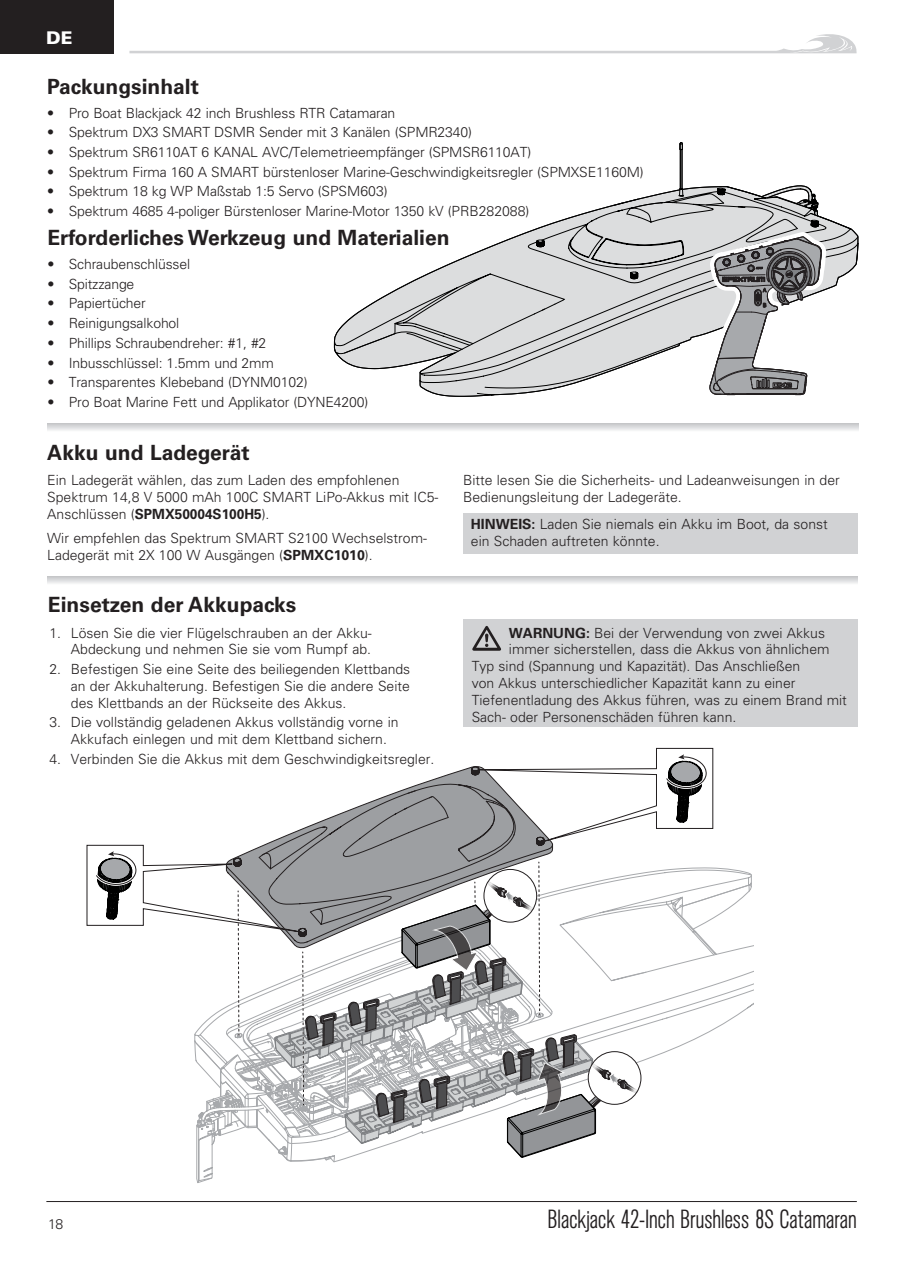
<style>
.page{position:relative;width:905px;height:1272px;background:#fff}
.page>*{position:absolute;margin:0;border:0;box-sizing:border-box;transform-origin:0 0}
.t1{font:condensed 26.25px "Standard CT";color:#231f20}
.Header_block{font:700 21px "Univers LT Std";color:#231f20}
.t2{font:900 17.5px "Univers LT Std";color:#fff}
.Body_Text_NI{font:300 14px/16.8px "Univers LT Std";color:#231f20}
.Notice{font:300 14px "Univers LT Std";color:#231f20}
.warning{font:300 14px/16.8px "Univers LT Std";color:#231f20}
.s1{font-weight:700}
</style>
<div class="page">
<hr style="left:46px;top:1201px;width:810px;height:1px;background:#231f20">
<div style="left:0;top:0;width:114px;height:53px;background:#231f20"></div>
<svg style="left:129px;top:34px;width:727px;height:20px"></svg>
<div style="left:463px;top:619px;width:394px;height:108px;background:#d1d2d4"></div>
<svg style="left:47px;top:576px;width:810px;height:8px;background:#dbdcde"></svg>
<div style="left:463px;top:513px;width:394px;height:40px;background:#d1d2d4"></div>
<svg style="left:48px;top:423px;width:810px;height:8px;background:#dbdcde"></svg>
<svg style="left:419px;top:383px;width:109px;height:14px;background:#c2c3c4"></svg>
<svg style="left:334px;top:231px;width:194px;height:152px"></svg>
<svg style="left:528px;top:142px;width:331px;height:254px"></svg>
<svg style="left:472px;top:626px;width:29px;height:25px"></svg>
<svg style="left:86px;top:747px;width:627px;height:436px"></svg>
<p class="t2" style="left:46px;top:26px;width:28px">DE</p>
<p class="Header_block" style="left:47px;top:74px;width:153px">Packungsinhalt</p>
<p class="Body_Text_NI" style="left:47px;top:104px;width:349px">• Pro Boat Blackjack 42 inch Brushless RTR Catamaran</p>
<p class="Body_Text_NI" style="left:47px;top:124px;width:426px">• Spektrum DX3 SMART DSMR Sender mit 3 Kanälen (SPMR2340)</p>
<p class="Body_Text_NI" style="left:47px;top:144px;width:485px">• Spektrum SR6110AT 6 KANAL AVC/Telemetrieempfänger (SPMSR6110AT)</p>
<p class="Body_Text_NI" style="left:47px;top:163px;width:598px">• Spektrum Firma 160 A SMART bürstenloser Marine-Geschwindigkeitsregler (SPMXSE1160M)</p>
<p class="Body_Text_NI" style="left:47px;top:183px;width:342px">• Spektrum 18 kg WP Maßstab 1:5 Servo (SPSM603)</p>
<p class="Body_Text_NI" style="left:47px;top:203px;width:483px">• Spektrum 4685 4-poliger Bürstenloser Marine-Motor 1350 kV (PRB282088)</p>
<p class="Header_block" style="left:47px;top:226px;width:404px">Erforderliches Werkzeug und Materialien</p>
<p class="Body_Text_NI" style="left:47px;top:256px;width:144px">• Schraubenschlüssel</p>
<p class="Body_Text_NI" style="left:47px;top:275px;width:89px">• Spitzzange</p>
<p class="Body_Text_NI" style="left:47px;top:295px;width:100px">• Papiertücher</p>
<p class="Body_Text_NI" style="left:47px;top:315px;width:134px">• Reinigungsalkohol</p>
<p class="Body_Text_NI" style="left:47px;top:334px;width:221px">• Phillips Schraubendreher: #1, #2</p>
<p class="Body_Text_NI" style="left:47px;top:354px;width:228px">• Inbusschlüssel: 1.5mm und 2mm</p>
<p class="Body_Text_NI" style="left:47px;top:374px;width:262px">• Transparentes Klebeband (DYNM0102)</p>
<p class="Body_Text_NI" style="left:47px;top:393px;width:322px">• Pro Boat Marine Fett und Applikator (DYNE4200)</p>
<p class="Header_block" style="left:47px;top:440px;width:204px">Akku und Ladegerät</p>
<p class="Body_Text_NI" style="left:47px;top:472px;width:393px">Ein Ladegerät wählen, das zum Laden des empfohlenen<br>Spektrum 14,8 V 5000 mAh 100C SMART LiPo-Akkus mit IC5-<br>Anschlüssen (<span class="s1">SPMX50004S100H5</span>).</p>
<p class="Body_Text_NI" style="left:47px;top:530px;width:381px">Wir empfehlen das Spektrum SMART S2100 Wechselstrom-<br>Ladegerät mit 2X 100 W Ausgängen (<span class="s1">SPMXC1010</span>).</p>
<p class="Header_block" style="left:48px;top:593px;width:250px">Einsetzen der Akkupacks</p>
<p class="Body_Text_NI" style="left:49px;top:624px;width:324px;text-align:right">1. Lösen Sie die vier Flügelschrauben an der Akku-<br>Abdeckung und nehmen Sie sie vom Rumpf ab.</p>
<p class="Body_Text_NI" style="left:71px;top:660px;width:341px;text-align:justify;text-indent:-21px">2. Befestigen Sie eine Seite des beiliegenden Klettbands an der Akkuhalterung. Befestigen Sie die andere Seite des Klettbands an der Rückseite des Akkus.</p>
<p class="Body_Text_NI" style="left:71px;top:714px;width:329px;text-indent:-21px">3. Die vollständig geladenen Akkus vollständig vorne in<br>Akkufach einlegen und mit dem Klettband sichern.</p>
<p class="Body_Text_NI" style="left:49px;top:750px;width:386px">4. Verbinden Sie die Akkus mit dem Geschwindigkeitsregler.</p>
<p class="Body_Text_NI" style="left:463px;top:472px;width:378px">Bitte lesen Sie die Sicherheits- und Ladeanweisungen in der<br>Bedienungsleitung der Ladegeräte.</p>
<p class="warning" style="left:471px;top:516px;width:358px"><span class="s1">HINWEIS:</span> Laden Sie niemals ein Akku im Boot, da sonst ein Schaden auftreten könnte.</p>
<p class="Notice" style="left:509px;top:624px;width:317px"><span class="s1">WARNUNG:</span> Bei der Verwendung von zwei Akkus</p>
<p class="Notice" style="left:509px;top:641px;width:322px">immer sicherstellen, dass die Akkus von ähnlichem</p>
<p class="Notice" style="left:472px;top:658px;width:330px">Typ sind (Spannung und Kapazität). Das Anschließen</p>
<p class="Notice" style="left:472px;top:674px;width:325px">von Akkus unterschiedlicher Kapazität kann zu einer</p>
<p class="Notice" style="left:472px;top:691px;width:377px">Tiefenentladung des Akkus führen, was zu einem Brand mit</p>
<p class="Notice" style="left:472px;top:708px;width:266px">Sach- oder Personenschäden führen kann.</p>
<p class="Body_Text_NI" style="left:48px;top:1216px;width:17px">18</p>
<h1 class="t1" style="left:548px;top:1204px;width:310px">Blackjack 42-Inch Brushless 8S Catamaran</h1>
</div>
